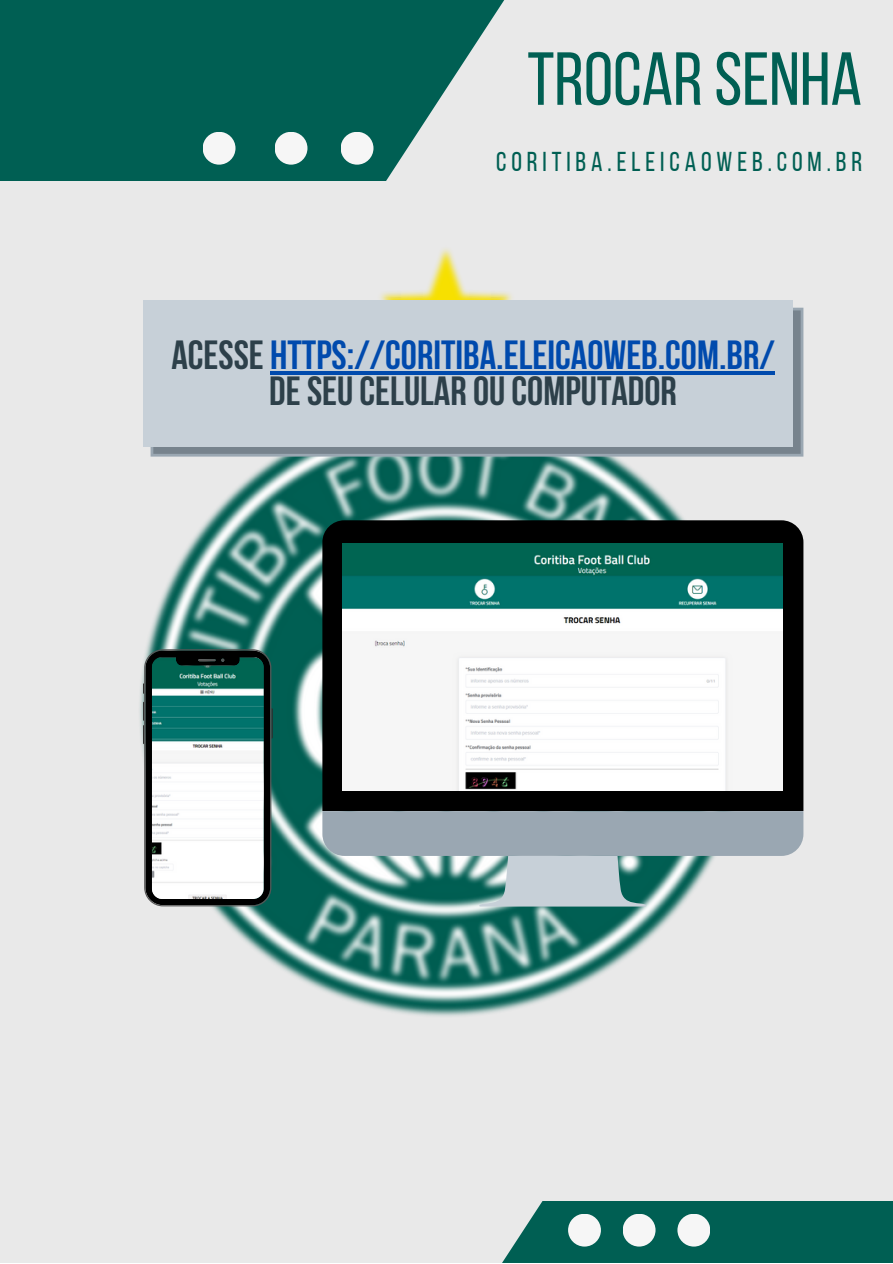
<style>
.page{position:relative;width:893px;height:1264px;background:#fff}
.page>*{position:absolute;margin:0;border:0;box-sizing:border-box;transform-origin:0 0}
.t1{font:75px "Bebas Neue";color:#005f53}
.t2{font:700 40.65px/36.2px "Bebas Neue";color:#004aad;text-align:center}
.t3{font:27.15px "Bebas Neue";letter-spacing:.18em;color:#005f53}
.s1{color:#2d404a}
</style>
<div class="page">
<div style="left:0;top:0;width:892px;height:1262px;background:#e9e9e9"></div>
<div style="left:502px;top:1201px;width:390px;height:61px;background:#005f53"></div>
<div style="left:0;top:0;width:311px;height:181px;background:#005f53"></div>
<svg style="left:311px;top:0;width:194px;height:181px"></svg>
<div style="left:340px;top:132px;width:33px;height:33px;background:#f6f6f6;border-radius:50%"></div>
<div style="left:274px;top:132px;width:33px;height:33px;background:#f6f6f6;border-radius:50%"></div>
<div style="left:203px;top:132px;width:32px;height:33px;background:#f6f6f6;border-radius:50%"></div>
<div style="left:568px;top:1213px;width:33px;height:33px;background:#f6f6f6;border-radius:50%"></div>
<div style="left:622px;top:1213px;width:33px;height:33px;background:#f6f6f6;border-radius:50%"></div>
<div style="left:677px;top:1213px;width:33px;height:33px;background:#f6f6f6;border-radius:50%"></div>
<img style="left:140px;top:248px;width:664px;height:769px">
<svg style="left:150px;top:308px;width:653px;height:148px;background:#86929c"></svg>
<div style="left:143px;top:300px;width:649px;height:146px;background:#c7d0d8"></div>
<hr style="left:270px;top:371px;width:504px;height:4px;background:#004aad">
<svg style="left:143px;top:649px;width:129px;height:257px;background:#91acaa"></svg>
<div style="left:322px;top:520px;width:481px;height:291px;background:#000"></div>
<svg style="left:322px;top:811px;width:481px;height:95px;background:#99b1b5"></svg>
<img style="left:342px;top:543px;width:440px;height:247px">
<p class="t1" style="left:527px;top:49px;width:336px">TROCARSENHA</p>
<p class="t3" style="left:496px;top:151px;width:367px">CORITIBA.ELEICAOWEB.COM.BR</p>
<p class="t2" style="left:171px;top:341px;width:605px"><span class="s1">ACESSE</span> HTTPS://CORITIBA.ELEICAOWEB.COM.BR/<br><span class="s1">DESEUCELULAR OUCOMPUTADOR</span></p>
</div>
